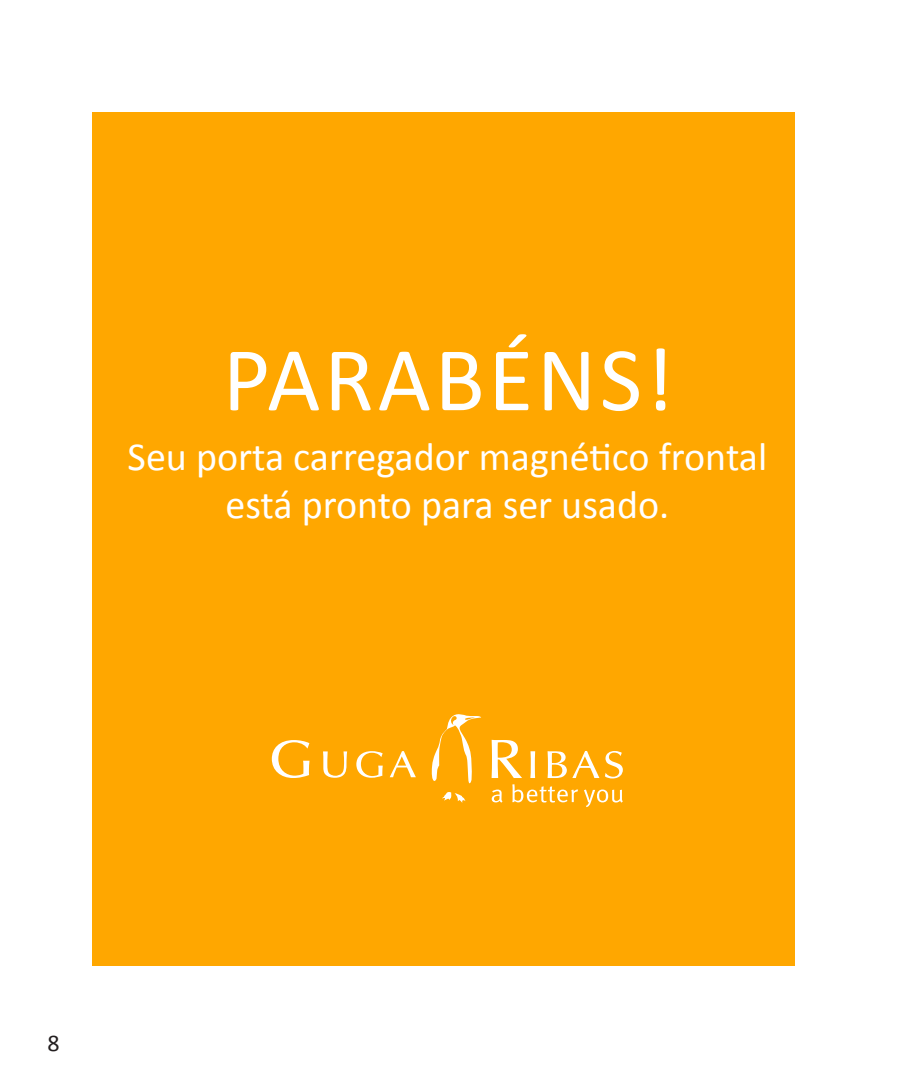
<style>
.page{position:relative;width:908px;height:1078px;background:#fff}
.page>*{position:absolute;margin:0;border:0;box-sizing:border-box;transform-origin:0 0}
.Parabéns-_fim_PT{font:92px "Calibri";letter-spacing:.04em;color:#fff}
.massa_PT{font:40px/48px "Calibri";color:#fff;text-align:center}
.t1{font:24px "Calibri";color:#231f20}
</style>
<div class="page">
<div style="left:92px;top:112px;width:702px;height:853px;background:#ffa700"></div>
<svg style="left:431px;top:714px;width:50px;height:88px"></svg>
<svg style="left:491px;top:739px;width:131px;height:39px"></svg>
<svg style="left:272px;top:740px;width:143px;height:37px"></svg>
<svg style="left:491px;top:789px;width:11px;height:13px"></svg>
<svg style="left:512px;top:784px;width:110px;height:23px"></svg>
<p class="Parabéns-_fim_PT" style="left:223px;top:321px;width:452px">PARABÉNS!</p>
<p class="massa_PT" style="left:128px;top:432px;width:640px">Seu porta carregador magnético frontal está pronto para ser usado.</p>
<p class="t1" style="left:47px;top:1027px;width:14px">8</p>
</div>
